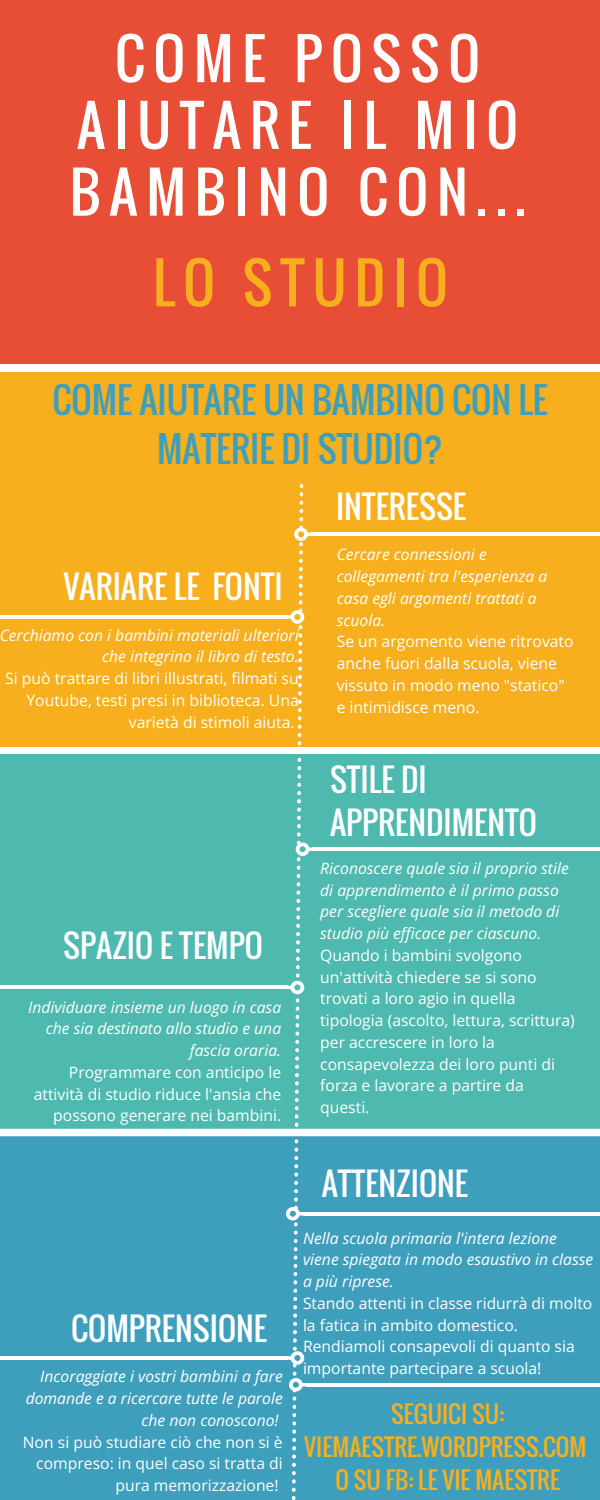
<style>
.page{position:relative;width:600px;height:1500px;background:#fff}
.page>*{position:absolute;margin:0;border:0;box-sizing:border-box;transform-origin:0 0}
.t1{font:55px/66.8px "Oswald";letter-spacing:.16em;color:#fff;text-align:center}
.t2{font:55px "Oswald";letter-spacing:.15em;color:#f7af1e}
.t3{font:35.4px/49.5px "Oswald";color:#3e9fbd;text-align:center}
.t4{font:31.4px/43.5px "Oswald";color:#fff}
.t5{font:23.6px/33px "Oswald";color:#f7af1e;text-align:center}
.t6{font:15.7px/21.8px "Open Sans";color:#fff;text-align:right}
.t7{font:italic 15.7px/21.8px "Open Sans";color:#fff;text-align:right}
</style>
<div class="page">
<div style="left:0;top:0;width:600px;height:364px;background:#e84e36"></div>
<div style="left:0;top:372px;width:600px;height:374px;background:#f7af1e"></div>
<div style="left:0;top:754px;width:600px;height:375px;background:#4db9af"></div>
<div style="left:0;top:1136px;width:600px;height:364px;background:#3e9fbd"></div>
<hr style="left:311px;top:533px;width:289px;height:3px;background:#fff">
<hr style="left:0;top:615px;width:287px;height:4px;background:#fff">
<hr style="left:313px;top:848px;width:287px;height:3px;background:#fff">
<hr style="left:0;top:986px;width:287px;height:3px;background:#fff">
<hr style="left:303px;top:1212px;width:297px;height:3px;background:#fff">
<hr style="left:0;top:1356px;width:287px;height:4px;background:#fff">
<hr style="left:306px;top:1383px;width:294px;height:3px;background:#fff">
<svg style="left:286px;top:484px;width:27px;height:1016px"></svg>
<h1 class="t1" style="left:70px;top:24px;width:457px">COME POSSO<br>AIUTARE IL MIO<br>BAMBINO CON...</h1>
<h1 class="t2" style="left:153px;top:241px;width:296px">LO STUDIO</h1>
<h2 class="t3" style="left:52px;top:374px;width:497px">COME AIUTARE UN BAMBINO CON LE<br>MATERIE DI STUDIO?</h2>
<h3 class="t4" style="left:63px;top:564px;width:221px">VARIARE LE FONTI</h3>
<p class="t7" style="left:0;top:624px;width:301px">Cerchiamo con i bambini materiali ulteriori che integrino il libro di testo.</p>
<p class="t6" style="left:5px;top:667px;width:295px">Si può trattare di libri illustrati, filmati su<br>Youtube, testi presi in biblioteca. Una varietà di stimoli aiuta.</p>
<h3 class="t4" style="left:63px;top:923px;width:201px">SPAZIO E TEMPO</h3>
<p class="t7" style="left:28px;top:996px;width:255px">Individuare insieme un luogo in casa che sia destinato allo studio e una fascia oraria.</p>
<p class="t6" style="left:34px;top:1061px;width:249px">Programmare con anticipo le attività di studio riduce l'ansia che possono generare nei bambini.</p>
<h3 class="t4" style="left:336px;top:484px;width:132px">INTERESSE</h3>
<p class="t7" style="left:337px;top:543px;width:212px;text-align:left">Cercare connessioni e collegamenti tra l'esperienza a casa egli argomenti trattati a scuola.</p>
<p class="t6" style="left:337px;top:630px;width:238px;text-align:left">Se un argomento viene ritrovato anche fuori dalla scuola, viene vissuto in modo meno "statico" e intimidisce meno.</p>
<h3 class="t4" style="left:330px;top:757px;width:208px">STILE DI<br>APPRENDIMENTO</h3>
<p class="t7" style="left:320px;top:857px;width:250px;text-align:left">Riconoscere quale sia il proprio stile di apprendimento è il primo passo per scegliere quale sia il metodo di studio più efficace per ciascuno.</p>
<p class="t6" style="left:320px;top:944px;width:256px;text-align:left">Quando i bambini svolgono un'attività chiedere se si sono trovati a loro agio in quella tipologia (ascolto, lettura, scrittura) per accrescere in loro la consapevolezza dei loro punti di forza e lavorare a partire da questi.</p>
<h3 class="t4" style="left:71px;top:1306px;width:197px">COMPRENSIONE</h3>
<p class="t7" style="left:26px;top:1365px;width:259px">Incoraggiate i vostri bambini a fare domande e a ricercare tutte le parole che non conoscono!</p>
<p class="t6" style="left:23px;top:1431px;width:261px">Non si può studiare ciò che non si è compreso: in quel caso si tratta di pura memorizzazione!</p>
<h3 class="t4" style="left:322px;top:1161px;width:148px">ATTENZIONE</h3>
<p class="t7" style="left:303px;top:1227px;width:292px;text-align:left">Nella scuola primaria l'intera lezione viene spiegata in modo esaustivo in classe a più riprese.</p>
<p class="t6" style="left:303px;top:1292px;width:291px;text-align:left">Stando attenti in classe ridurrà di molto la fatica in ambito domestico.<br>Rendiamoli consapevoli di quanto sia importante partecipare a scuola!</p>
<h3 class="t5" style="left:304px;top:1396px;width:284px">SEGUICI SU:<br>VIEMAESTRE.WORDPRESS.COM<br>O SU FB: LE VIE MAESTRE</h3>
</div>
